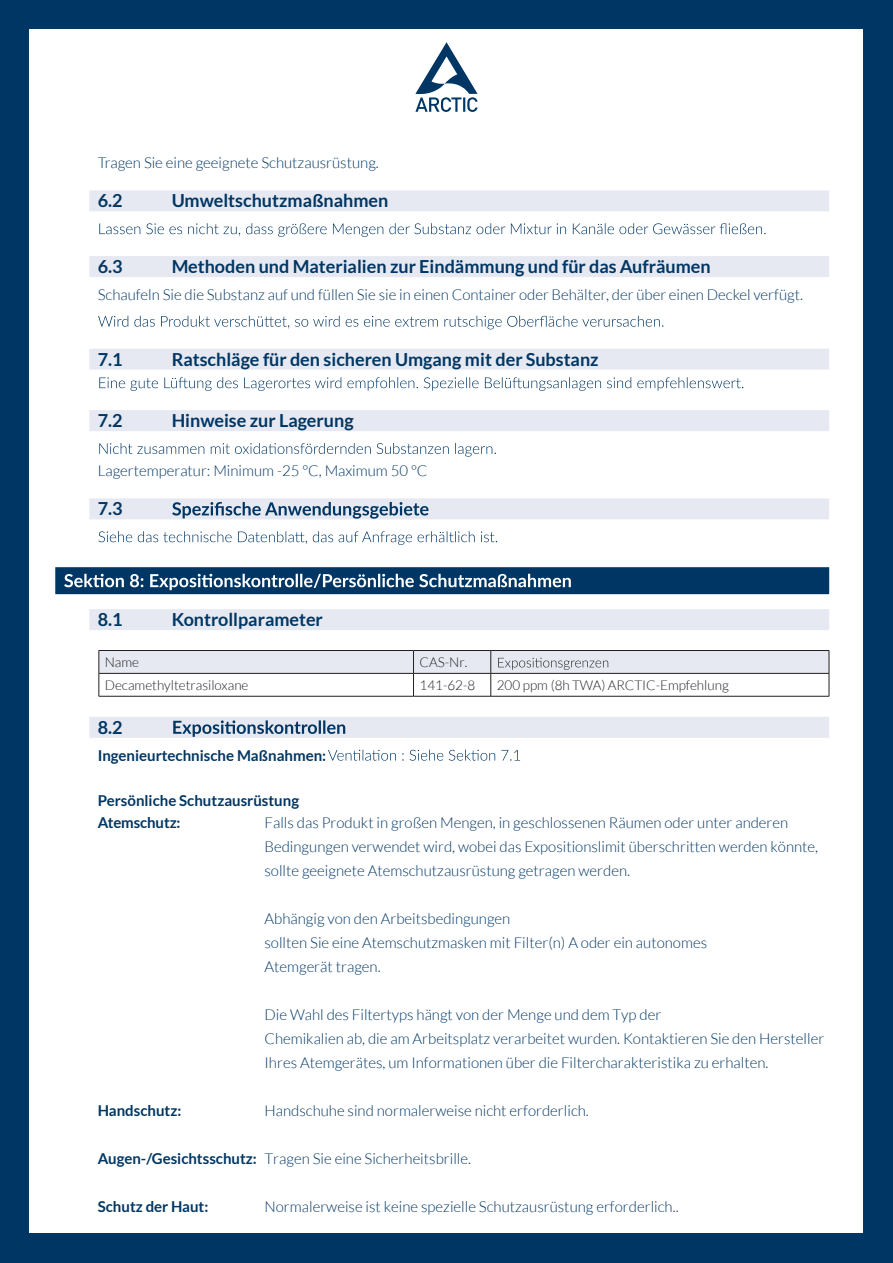
<style>
.page{position:relative;width:893px;height:1263px;background:#003663}
.page>*{position:absolute;margin:0;border:0;box-sizing:border-box;transform-origin:0 0}
.t1{font:700 18px "Lato";color:#003663}
.t2{font:300 15px/24px "Lato";color:#003663}
.t3{font:700 15px/22.5px "Lato";color:#003663}
.t4{font:300 13.5px "Lato";color:#231f20}
</style>
<div class="page">
<div style="left:30px;top:30px;width:833px;height:1203px;background:#fff"></div>
<div style="left:89px;top:190px;width:740px;height:21px;background:#e6e9f1"></div>
<div style="left:89px;top:256px;width:740px;height:21px;background:#e6e9f1"></div>
<div style="left:89px;top:349px;width:740px;height:21px;background:#e6e9f1"></div>
<div style="left:89px;top:410px;width:740px;height:21px;background:#e6e9f1"></div>
<div style="left:89px;top:498px;width:740px;height:21px;background:#e6e9f1"></div>
<div style="left:55px;top:567px;width:774px;height:27px;background:#003663"></div>
<div style="left:89px;top:609px;width:740px;height:21px;background:#e6e9f1"></div>
<div style="left:89px;top:717px;width:740px;height:21px;background:#e6e9f1"></div>
<svg style="left:99px;top:223px;width:667px;height:14px"></svg>
<svg style="left:98px;top:315px;width:566px;height:15px"></svg>
<svg style="left:99px;top:377px;width:644px;height:14px"></svg>
<svg style="left:99px;top:443px;width:397px;height:14px"></svg>
<svg style="left:172px;top:502px;width:256px;height:17px"></svg>
<svg style="left:98px;top:531px;width:399px;height:14px"></svg>
<svg style="left:64px;top:574px;width:507px;height:16px"></svg>
<hr style="left:99px;top:696px;width:314px;height:1px;background:#231f20">
<hr style="left:413px;top:696px;width:78px;height:1px;background:#231f20">
<hr style="left:491px;top:696px;width:338px;height:1px;background:#231f20">
<svg style="left:99px;top:650px;width:731px;height:46px"></svg>
<svg style="left:173px;top:720px;width:172px;height:17px"></svg>
<svg style="left:328px;top:750px;width:192px;height:11px"></svg>
<svg style="left:415px;top:42px;width:63px;height:70px"></svg>
<p class="t2" style="left:98px;top:151px;width:283px">Tragen Sie eine geeignete Schutzausrüstung.</p>
<p class="t1" style="left:98px;top:190px;width:26px">6.2</p>
<p class="t1" style="left:172px;top:190px;width:218px">Umweltschutzmaßnahmen</p>
<p class="t1" style="left:98px;top:256px;width:26px">6.3</p>
<p class="t1" style="left:172px;top:256px;width:540px">Methoden und Materialien zur Eindämmung und für das Aufräumen</p>
<p class="t2" style="left:98px;top:283px;width:707px">Schaufeln Sie die Substanz auf und füllen Sie sie in einen Container oder Behälter, der über einen Deckel verfügt.</p>
<p class="t1" style="left:98px;top:349px;width:26px">7.1</p>
<p class="t1" style="left:172px;top:349px;width:428px">Ratschläge für den sicheren Umgang mit der Substanz</p>
<p class="t1" style="left:98px;top:410px;width:26px">7.2</p>
<p class="t1" style="left:172px;top:410px;width:183px">Hinweise zur Lagerung</p>
<p class="t2" style="left:98px;top:459px;width:331px">Lagertemperatur: Minimum -25 °C, Maximum 50 °C</p>
<p class="t1" style="left:98px;top:498px;width:26px">7.3</p>
<p class="t1" style="left:98px;top:609px;width:26px">8.1</p>
<p class="t1" style="left:172px;top:609px;width:153px">Kontrollparameter</p>
<p class="t4" style="left:105px;top:655px;width:36px">Name</p>
<p class="t4" style="left:419px;top:655px;width:49px">CAS-Nr.</p>
<p class="t4" style="left:105px;top:678px;width:145px">Decamethyltetrasiloxane</p>
<p class="t4" style="left:419px;top:678px;width:57px">141-62-8</p>
<p class="t4" style="left:497px;top:678px;width:234px">200 ppm (8h TWA) ARCTIC-Empfehlung</p>
<p class="t1" style="left:98px;top:717px;width:26px">8.2</p>
<p class="t3" style="left:98px;top:744px;width:230px">Ingenieurtechnische Maßnahmen:</p>
<p class="t3" style="left:98px;top:789px;width:203px">Persönliche Schutzausrüstung<br>Atemschutz:</p>
<p class="t2" style="left:264px;top:811px;width:555px">Falls das Produkt in großen Mengen, in geschlossenen Räumen oder unter anderen<br>Bedingungen verwendet wird, wobei das Expositionslimit überschritten werden könnte, sollte geeignete Atemschutzausrüstung getragen werden.</p>
<p class="t2" style="left:264px;top:907px;width:444px">Abhängig von den Arbeitsbedingungen<br>sollten Sie eine Atemschutzmasken mit Filter(n) A oder ein autonomes<br>Atemgerät tragen.</p>
<p class="t2" style="left:264px;top:1003px;width:561px">Die Wahl des Filtertyps hängt von der Menge und dem Typ der<br>Chemikalien ab, die am Arbeitsplatz verarbeitet wurden. Kontaktieren Sie den Hersteller<br>Ihres Atemgerätes, um Informationen über die Filtercharakteristika zu erhalten.</p>
<p class="t2" style="left:264px;top:1099px;width:326px">Handschuhe sind normalerweise nicht erforderlich.</p>
<p class="t2" style="left:264px;top:1147px;width:208px">Tragen Sie eine Sicherheitsbrille.</p>
<p class="t2" style="left:264px;top:1195px;width:416px">Normalerweise ist keine spezielle Schutzausrüstung erforderlich..</p>
<p class="t3" style="left:98px;top:1099px;width:85px">Handschutz:</p>
<p class="t3" style="left:98px;top:1147px;width:161px">Augen-/Gesichtsschutz:</p>
<p class="t3" style="left:98px;top:1195px;width:112px">Schutz der Haut:</p>
</div>
